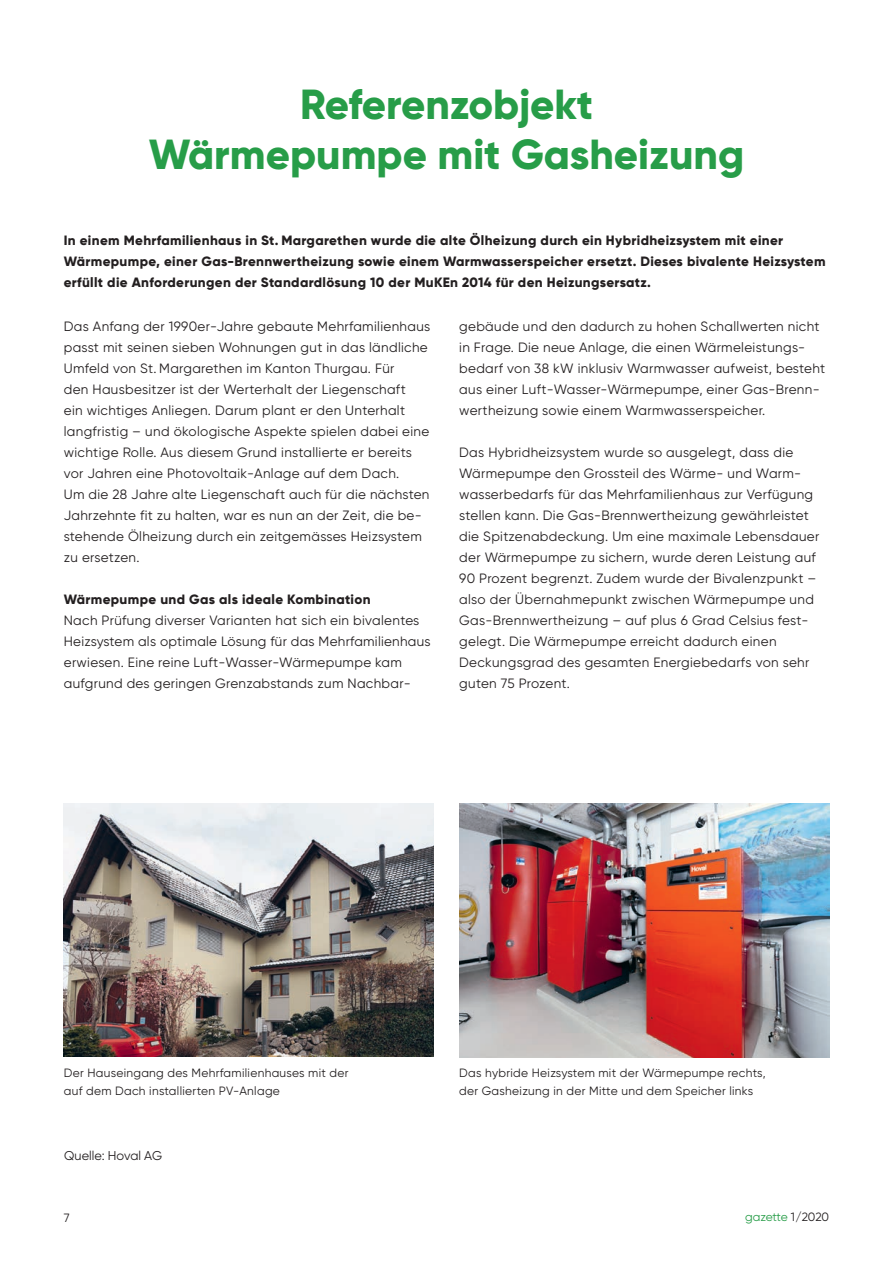
<style>
.page{position:relative;width:893px;height:1263px;background:#fff}
.page>*{position:absolute;margin:0;border:0;box-sizing:border-box;transform-origin:0 0}
.t1{font:800 42px/50.4px "Gilroy";color:#279d48;text-align:center}
.t2{font:13.5px/21px "Gilroy";letter-spacing:.025em;color:#231f20}
.t3{font:800 13.5px/21px "Gilroy";letter-spacing:.025em;color:#231f20}
.t4{font:12.75px "Gilroy";color:#231f20}
.t5{font:12px/18px "Gilroy";letter-spacing:.025em;color:#231f20}
.t6{font:12px "Gilroy";letter-spacing:-.01em;color:#279d48}
.s1{color:#231f20}
</style>
<div class="page">
<img style="left:64px;top:804px;width:370px;height:253px">
<img style="left:459px;top:804px;width:370px;height:253px">
<h1 class="t1" style="left:149px;top:79px;width:597px">Referenzobjekt<br>Wärmepumpe mit Gasheizung</h1>
<p class="t3" style="left:64px;top:229px;width:763px">In einem Mehrfamilienhaus in St. Margarethen wurde die alte Ölheizung durch ein Hybridheizsystem mit einer<br>Wärmepumpe, einer Gas-Brennwertheizung sowie einem Warmwasserspeicher ersetzt. Dieses bivalente Heizsystem erfüllt die Anforderungen der Standardlösung 10 der MuKEn 2014 für den Heizungsersatz.</p>
<p class="t2" style="left:459px;top:316px;width:368px">gebäude und den dadurch zu hohen Schallwerten nicht in Frage. Die neue Anlage, die einen Wärmeleistungs&shy;bedarf von 38 kW inklusiv Warmwasser aufweist, besteht aus einer Luft-Wasser-Wärmepumpe, einer Gas-Brenn&shy;wertheizung sowie einem Warmwasserspeicher.</p>
<p class="t2" style="left:459px;top:442px;width:362px">Das Hybridheizsystem wurde so ausgelegt, dass die Wärmepumpe den Grossteil des Wärme- und Warm&shy;wasserbedarfs für das Mehrfamilienhaus zur Verfügung stellen kann. Die Gas-Brennwertheizung gewährleistet die Spitzenabdeckung. Um eine maximale Lebensdauer der Wärmepumpe zu sichern, wurde deren Leistung auf 90 Prozent begrenzt. Zudem wurde der Bivalenzpunkt – also der Übernahmepunkt zwischen Wärmepumpe und Gas-Brennwertheizung – auf plus 6 Grad Celsius fest&shy;gelegt. Die Wärmepumpe erreicht dadurch einen Deckungsgrad des gesamten Energiebedarfs von sehr guten 75 Prozent.</p>
<p class="t2" style="left:64px;top:315px;width:368px">Das Anfang der 1990er-Jahre gebaute Mehrfamilienhaus passt mit seinen sieben Wohnungen gut in das ländliche Umfeld von St. Margarethen im Kanton Thurgau. Für<br>den Hausbesitzer ist der Werterhalt der Liegenschaft<br>ein wichtiges Anliegen. Darum plant er den Unterhalt langfristig – und ökologische Aspekte spielen dabei eine wichtige Rolle. Aus diesem Grund installierte er bereits vor Jahren eine Photovoltaik-Anlage auf dem Dach.<br>Um die 28 Jahre alte Liegenschaft auch für die nächsten Jahrzehnte fit zu halten, war es nun an der Zeit, die be&shy;stehende Ölheizung durch ein zeitgemässes Heizsystem zu ersetzen.</p>
<p class="t3" style="left:64px;top:589px;width:308px">Wärmepumpe und Gas als ideale Kombination</p>
<p class="t2" style="left:64px;top:609px;width:368px">Nach Prüfung diverser Varianten hat sich ein bivalentes Heizsystem als optimale Lösung für das Mehrfamilienhaus erwiesen. Eine reine Luft-Wasser-Wärmepumpe kam aufgrund des geringen Grenzabstands zum Nachbar-</p>
<p class="t5" style="left:64px;top:1064px;width:286px">Der Hauseingang des Mehrfamilienhauses mit der auf dem Dach installierten PV-Anlage</p>
<p class="t5" style="left:459px;top:1064px;width:308px">Das hybride Heizsystem mit der Wärmepumpe rechts, der Gasheizung in der Mitte und dem Speicher links</p>
<p class="t4" style="left:64px;top:1147px;width:99px">Quelle: Hoval AG</p>
<p class="t5" style="left:64px;top:1208px;width:7px">7</p>
<p class="t6" style="left:745px;top:1209px;width:86px">gazette <span class="s1">1/2020</span></p>
</div>
